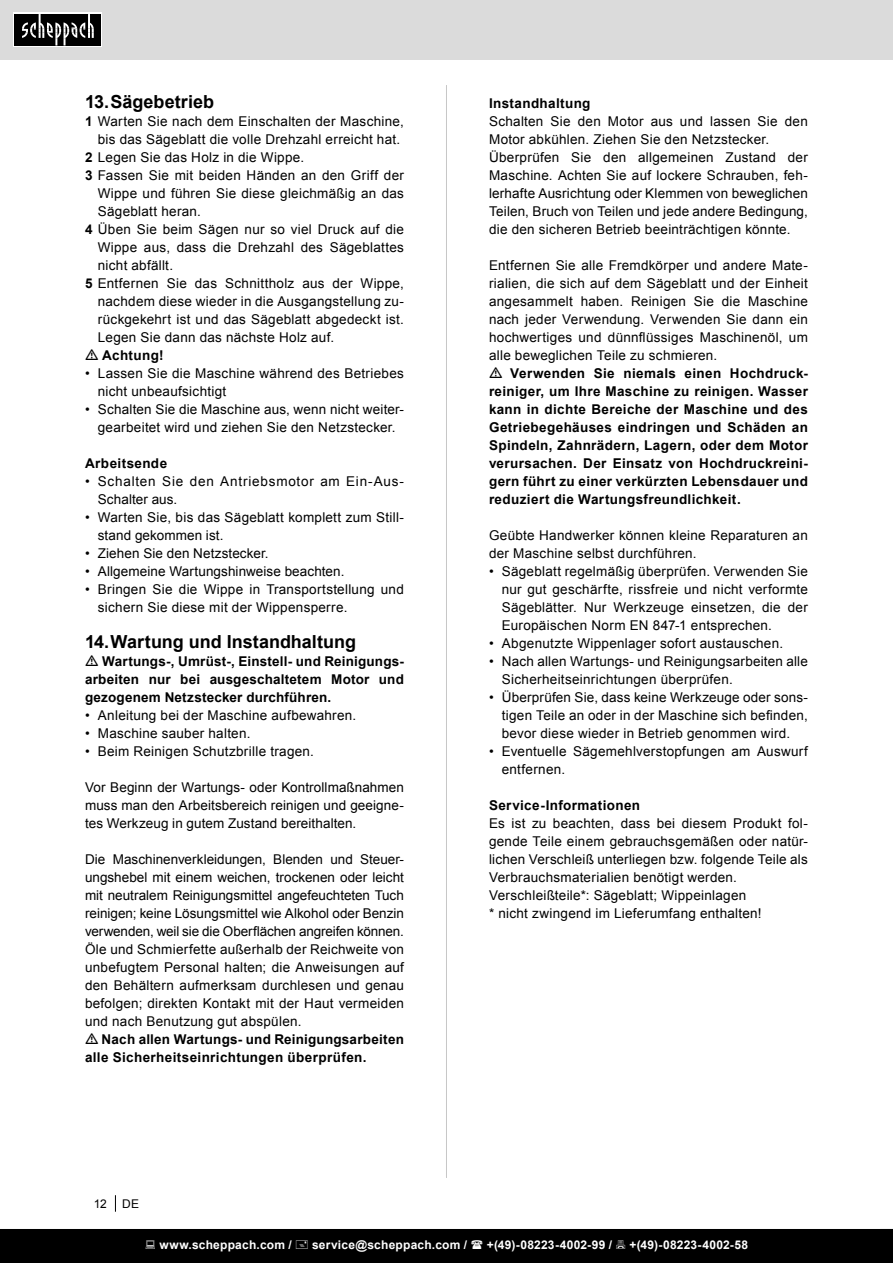
<style>
.page{position:relative;width:893px;height:1263px;background:#fff}
.page>*{position:absolute;margin:0;border:0;box-sizing:border-box;transform-origin:0 0}
.t1{font:700 18px "Arial";color:#000}
.t2{font:13.5px/18px "Arial";letter-spacing:.02em;color:#000;text-align:justify}
.t3{font:700 13.5px/18px "Arial";letter-spacing:.025em;color:#000;text-align:justify}
.t4{font:13.5px/18px "Arial";letter-spacing:.055em;color:#000}
.t5{font:700 12px "Arial";letter-spacing:.02em;color:#fff}
.t6{font:12px "Arial";color:#000}
.s1{font-weight:700}
</style>
<div class="page">
<div style="left:0;top:0;width:893px;height:60px;background:#dbdbdb"></div>
<svg style="left:115px;top:1195px;width:1px;height:17px"></svg>
<hr style="left:446px;top:85px;width:1px;height:1093px;background:#c7c7c7">
<div style="left:13px;top:13px;width:89px;height:34px;background:#000"></div>
<svg style="left:22px;top:14px;width:72px;height:31px"></svg>
<div style="left:0;top:1229px;width:893px;height:34px;background:#000"></div>
<p class="t1" style="left:85px;top:90px;width:131px">13.Sägebetrieb</p>
<p class="t2" style="left:85px;top:112px;width:320px;text-align:right"><span class="s1">1</span> Warten Sie nach dem Einschalten der Maschine, bis das Sägeblatt die volle Drehzahl erreicht hat.</p>
<p class="t2" style="left:85px;top:148px;width:221px"><span class="s1">2</span> Legen Sie das Holz in die Wippe.</p>
<p class="t2" style="left:98px;top:166px;width:308px;text-indent:-13px"><span class="s1">3</span> Fassen Sie mit beiden Händen an den Griff der Wippe und führen Sie diese gleichmäßig an das Sägeblatt heran.</p>
<p class="t2" style="left:98px;top:220px;width:308px;text-indent:-13px"><span class="s1">4</span> Üben Sie beim Sägen nur so viel Druck auf die Wippe aus, dass die Drehzahl des Sägeblattes nicht abfällt.</p>
<p class="t2" style="left:98px;top:274px;width:308px;text-indent:-13px"><span class="s1">5</span> Entfernen Sie das Schnittholz aus der Wippe, nachdem diese wieder in die Ausgangstellung zu&shy;rückgekehrt ist und das Sägeblatt abgedeckt ist.<br>Legen Sie dann das nächste Holz auf.</p>
<p class="t3" style="left:102px;top:347px;width:63px">Achtung!</p>
<p class="t2" style="left:98px;top:364px;width:308px;text-indent:-13px">• Lassen Sie die Maschine während des Betriebes nicht unbeaufsichtigt</p>
<p class="t2" style="left:85px;top:400px;width:320px;text-align:center">• Schalten Sie die Maschine aus, wenn nicht weiter&shy;gearbeitet wird und ziehen Sie den Netzstecker.</p>
<p class="t3" style="left:85px;top:455px;width:84px">Arbeitsende</p>
<p class="t4" style="left:98px;top:472px;width:308px;text-indent:-13px">• Schalten Sie den Antriebsmotor am Ein-Aus-<br>Schalter aus.</p>
<p class="t2" style="left:98px;top:508px;width:308px;text-indent:-13px">• Warten Sie, bis das Sägeblatt komplett zum Still&shy;stand gekommen ist.</p>
<p class="t2" style="left:85px;top:544px;width:185px">• Ziehen Sie den Netzstecker.</p>
<p class="t2" style="left:85px;top:562px;width:261px">• Allgemeine Wartungshinweise beachten.</p>
<p class="t2" style="left:98px;top:580px;width:308px;text-indent:-13px">• Bringen Sie die Wippe in Transportstellung und sichern Sie diese mit der Wippensperre.</p>
<p class="t1" style="left:85px;top:630px;width:272px">14.Wartung und Instandhaltung</p>
<p class="t3" style="left:85px;top:653px;width:320px;text-indent:17px">Wartungs-, Umrüst-, Einstell- und Reinigungs&shy;arbeiten nur bei ausgeschaltetem Motor und gezogenem Netzstecker durchführen.</p>
<p class="t2" style="left:85px;top:706px;width:273px">• Anleitung bei der Maschine aufbewahren.</p>
<p class="t2" style="left:85px;top:724px;width:167px">• Maschine sauber halten.</p>
<p class="t2" style="left:85px;top:742px;width:230px">• Beim Reinigen Schutzbrille tragen.</p>
<p class="t2" style="left:85px;top:778px;width:320px">Vor Beginn der Wartungs- oder Kontrollmaßnahmen muss man den Arbeitsbereich reinigen und geeigne&shy;tes Werkzeug in gutem Zustand bereithalten.</p>
<p class="t2" style="left:85px;top:850px;width:320px">Die Maschinenverkleidungen, Blenden und Steuer&shy;ungshebel mit einem weichen, trockenen oder leicht mit neutralem Reinigungsmittel angefeuchteten Tuch reinigen; keine Lösungsmittel wie Alkohol oder Benzin verwenden, weil sie die Oberflächen angreifen können.</p>
<p class="t2" style="left:85px;top:940px;width:320px">Öle und Schmierfette außerhalb der Reichweite von unbefugtem Personal halten; die Anweisungen auf den Behältern aufmerksam durchlesen und genau befolgen; direkten Kontakt mit der Haut vermeiden und nach Benutzung gut abspülen.</p>
<p class="t3" style="left:85px;top:1031px;width:320px;text-indent:17px">Nach allen Wartungs- und Reinigungsarbeiten alle Sicherheitseinrichtungen überprüfen.</p>
<p class="t6" style="left:94px;top:1196px;width:14px">12</p>
<p class="t6" style="left:122px;top:1196px;width:18px">DE</p>
<p class="t3" style="left:489px;top:95px;width:103px">Instandhaltung</p>
<p class="t2" style="left:489px;top:112px;width:320px">Schalten Sie den Motor aus und lassen Sie den<br>Motor abkühlen. Ziehen Sie den Netzstecker.</p>
<p class="t2" style="left:489px;top:148px;width:320px">Überprüfen Sie den allgemeinen Zustand der Maschine. Achten Sie auf lockere Schrauben, feh&shy;lerhafte Ausrichtung oder Klemmen von beweglichen Teilen, Bruch von Teilen und jede andere Bedingung, die den sicheren Betrieb beeinträchtigen könnte.</p>
<p class="t2" style="left:489px;top:256px;width:320px">Entfernen Sie alle Fremdkörper und andere Mate&shy;rialien, die sich auf dem Sägeblatt und der Einheit angesammelt haben. Reinigen Sie die Maschine nach jeder Verwendung. Verwenden Sie dann ein hochwertiges und dünnflüssiges Maschinenöl, um alle beweglichen Teile zu schmieren.</p>
<p class="t3" style="left:489px;top:365px;width:320px;text-indent:21px">Verwenden Sie niemals einen Hochdruck&shy;reiniger, um Ihre Maschine zu reinigen. Wasser kann in dichte Bereiche der Maschine und des Getriebegehäuses eindringen und Schäden an Spindeln, Zahnrädern, Lagern, oder dem Motor verursachen. Der Einsatz von Hochdruckreini&shy;gern führt zu einer verkürzten Lebensdauer und reduziert die Wartungsfreundlichkeit.</p>
<p class="t2" style="left:489px;top:526px;width:320px">Geübte Handwerker können kleine Reparaturen an der Maschine selbst durchführen.</p>
<p class="t2" style="left:502px;top:562px;width:308px;text-indent:-13px">• Sägeblatt regelmäßig überprüfen. Verwenden Sie nur gut geschärfte, rissfreie und nicht verformte Sägeblätter. Nur Werkzeuge einsetzen, die der Europäischen Norm EN 847-1 entsprechen.</p>
<p class="t2" style="left:489px;top:634px;width:296px">• Abgenutzte Wippenlager sofort austauschen.</p>
<p class="t2" style="left:502px;top:652px;width:308px;text-indent:-13px">• Nach allen Wartungs- und Reinigungsarbeiten alle<br>Sicherheitseinrichtungen überprüfen.</p>
<p class="t2" style="left:502px;top:688px;width:308px;text-indent:-13px">• Überprüfen Sie, dass keine Werkzeuge oder sons&shy;tigen Teile an oder in der Maschine sich befinden, bevor diese wieder in Betrieb genommen wird.</p>
<p class="t2" style="left:502px;top:742px;width:308px;text-indent:-13px">• Eventuelle Sägemehlverstopfungen am Auswurf entfernen.</p>
<p class="t3" style="left:489px;top:797px;width:153px">Service-Informationen</p>
<p class="t2" style="left:489px;top:814px;width:320px">Es ist zu beachten, dass bei diesem Produkt fol&shy;gende Teile einem gebrauchsgemäßen oder natür&shy;lichen Verschleiß unterliegen bzw. folgende Teile als Verbrauchsmaterialien benötigt werden.</p>
<p class="t2" style="left:489px;top:886px;width:259px">Verschleißteile*: Sägeblatt; Wippeinlagen</p>
<p class="t2" style="left:489px;top:904px;width:274px">* nicht zwingend im Lieferumfang enthalten!</p>
<p class="t5" style="left:159px;top:1236px;width:134px">www.scheppach.com /</p>
<p class="t5" style="left:312px;top:1236px;width:157px">service@scheppach.com /</p>
<p class="t5" style="left:487px;top:1236px;width:127px">+(49)-08223-4002-99 /</p>
<p class="t5" style="left:629px;top:1236px;width:120px">+(49)-08223-4002-58</p>
</div>
